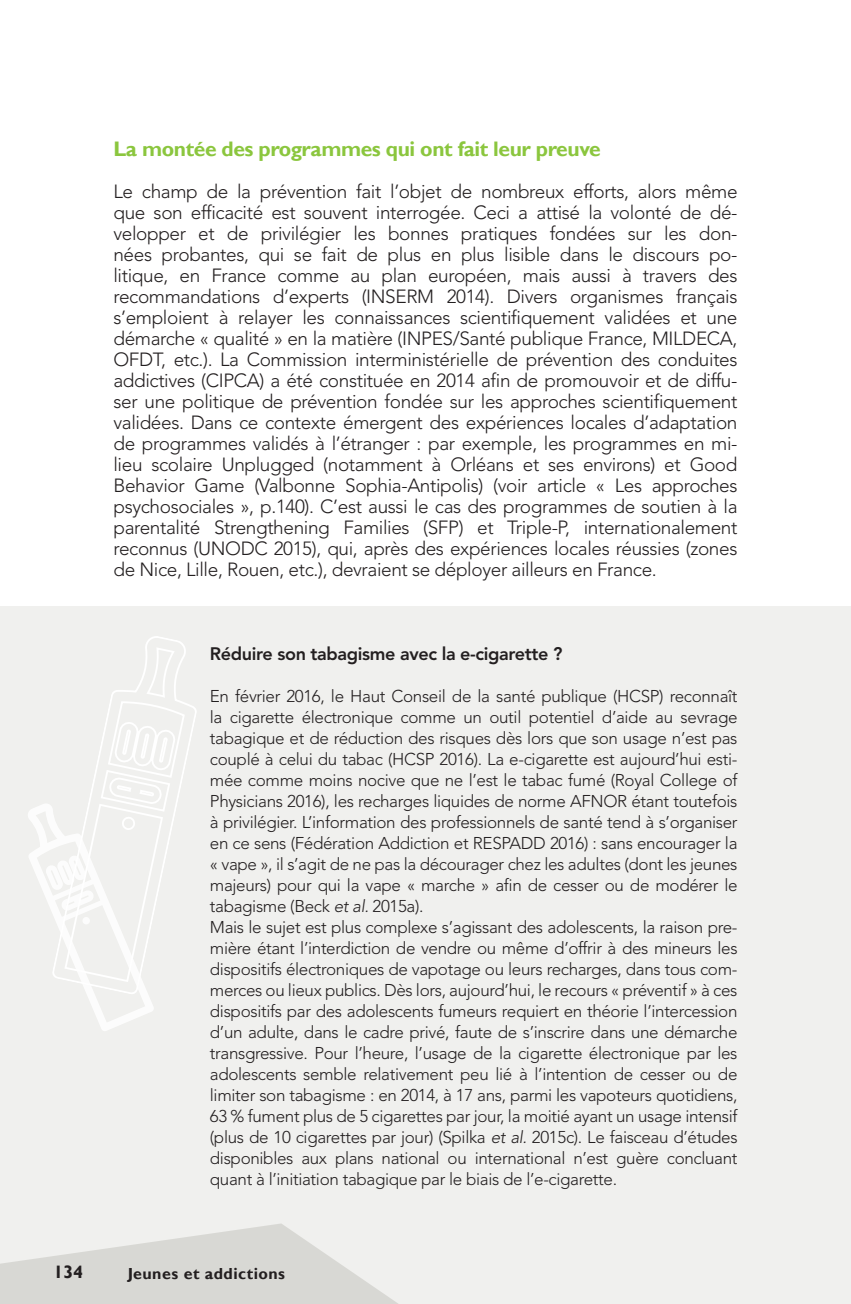
<style>
.page{position:relative;width:851px;height:1304px;background:#fff}
.page>*{position:absolute;margin:0;border:0;box-sizing:border-box;transform-origin:0 0}
.t1{font:700 21px "Gill Sans";letter-spacing:-.02em;color:#8bc63e}
.t2{font:300 19px/21px "Avenir LT Std";letter-spacing:-.02em;color:#231f20;text-align:justify}
.t3{font:800 18px "Avenir LT Std";letter-spacing:-.02em;color:#231f20}
.t4{font:700 18px "Gill Sans";color:#231f20}
.t5{font:300 17px/21px "Avenir LT Std";letter-spacing:-.02em;color:#231f20}
.t6{font:700 16px "Gill Sans";letter-spacing:.03em;color:#231f20}
.s1{font-style:italic}
</style>
<div class="page">
<div style="left:0;top:607px;width:850px;height:697px;background:#f0f0ee"></div>
<svg style="left:28px;top:804px;width:126px;height:227px"></svg>
<svg style="left:51px;top:636px;width:146px;height:360px"></svg>
<svg style="left:0;top:1223px;width:398px;height:81px"></svg>
<p class="t1" style="left:113px;top:136px;width:488px">La montée des programmes qui ont fait leur preuve</p>
<p class="t2" style="left:113px;top:181px;width:625px">Le champ de la prévention fait l’objet de nombreux efforts, alors même que son efficacité est souvent interrogée. Ceci a attisé la volonté de dé&shy;velopper et de privilégier les bonnes pratiques fondées sur les don&shy;nées probantes, qui se fait de plus en plus lisible dans le discours po&shy;litique, en France comme au plan européen, mais aussi à travers des recommandations d’experts (INSERM 2014). Divers organismes français s’emploient à relayer les connaissances scientifiquement validées et une démarche « qualité » en la matière (INPES/Santé publique France, MILDECA, OFDT, etc.). La Commission interministérielle de prévention des conduites addictives (CIPCA) a été constituée en 2014 afin de promouvoir et de diffu&shy;ser une politique de prévention fondée sur les approches scientifiquement validées. Dans ce contexte émergent des expériences locales d’adaptation de programmes validés à l’étranger : par exemple, les programmes en mi&shy;lieu scolaire Unplugged (notamment à Orléans et ses environs) et Good Behavior Game (Valbonne Sophia-Antipolis) (voir article « Les approches psychosociales », p.140). C’est aussi le cas des programmes de soutien à la parentalité Strengthening Families (SFP) et Triple-P, internationalement reconnus (UNODC 2015), qui, après des expériences locales réussies (zones de Nice, Lille, Rouen, etc.), devraient se déployer ailleurs en France.</p>
<p class="t3" style="left:210px;top:643px;width:354px">Réduire son tabagisme avec la e-cigarette ?</p>
<p class="t5" style="left:210px;top:686px;width:529px">En février 2016, le Haut Conseil de la santé publique (HCSP) reconnaît la cigarette électronique comme un outil potentiel d’aide au sevrage tabagique et de réduction des risques dès lors que son usage n’est pas couplé à celui du tabac (HCSP 2016). La e-cigarette est aujourd’hui esti&shy;mée comme moins nocive que ne l’est le tabac fumé (Royal College of Physicians 2016), les recharges liquides de norme AFNOR étant toutefois à privilégier. L’information des professionnels de santé tend à s’organiser en ce sens (Fédération Addiction et RESPADD 2016) : sans encourager la « vape », il s’agit de ne pas la décourager chez les adultes (dont les jeunes majeurs) pour qui la vape « marche » afin de cesser ou de modérer le tabagisme (Beck <span class="s1">et al.</span> 2015a).<br>Mais le sujet est plus complexe s’agissant des adolescents, la raison pre&shy;mière étant l’interdiction de vendre ou même d’offrir à des mineurs les dispositifs électroniques de vapotage ou leurs recharges, dans tous com&shy;merces ou lieux publics. Dès lors, aujourd’hui, le recours « préventif » à ces dispositifs par des adolescents fumeurs requiert en théorie l’intercession d’un adulte, dans le cadre privé, faute de s’inscrire dans une démarche transgressive. Pour l’heure, l’usage de la cigarette électronique par les adolescents semble relativement peu lié à l’intention de cesser ou de limiter son tabagisme : en 2014, à 17 ans, parmi les vapoteurs quotidiens, 63 % fument plus de 5 cigarettes par jour, la moitié ayant un usage intensif (plus de 10 cigarettes par jour) (Spilka <span class="s1">et al.</span> 2015c). Le faisceau d’études disponibles aux plans national ou international n’est guère concluant quant à l’initiation tabagique par le biais de l’e-cigarette.</p>
<p class="t4" style="left:53px;top:1261px;width:31px">134</p>
<p class="t6" style="left:128px;top:1264px;width:159px">Jeunes et addictions</p>
</div>
